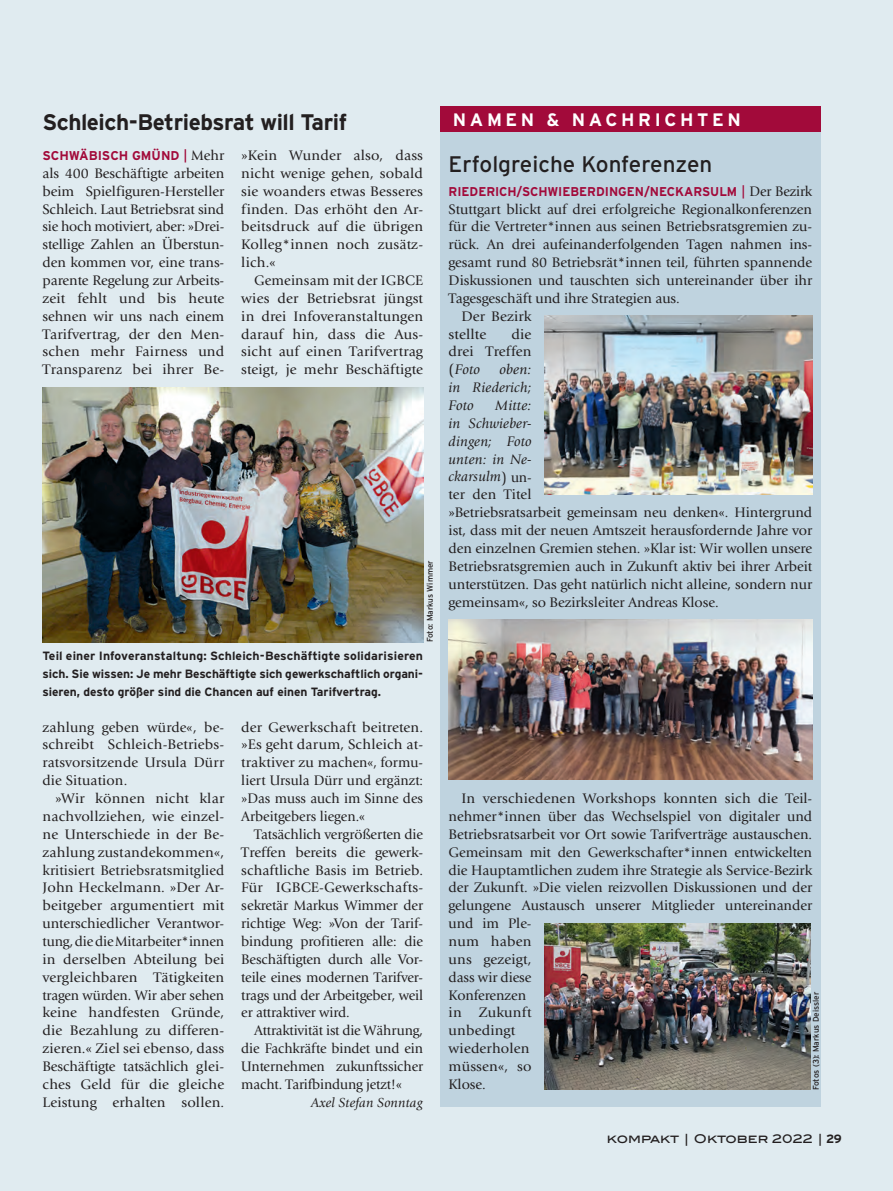
<style>
.page{position:relative;width:893px;height:1191px;background:#e0ebf0}
.page>*{position:absolute;margin:0;border:0;box-sizing:border-box;transform-origin:0 0}
.t1{font:700 22.5px "Interstate";letter-spacing:-.02em;color:#231f20}
.t2{font:22.5px "Interstate";letter-spacing:-.01em;color:#231f20}
.t3{font:700 18px "Interstate";letter-spacing:.2em;color:#fff}
.t4{font:14.25px/17.9px "Giovanni EF";letter-spacing:-.005em;color:#231f20;text-align:justify}
.t5{font:italic 14.25px/17.9px "Giovanni EF";letter-spacing:.01em;color:#231f20;text-align:justify}
.t6{font:italic 13.5px "Giovanni EF";letter-spacing:.01em;color:#231f20}
.t7{font:700 12.75px "Interstate";color:#a20a3a}
.t8{font:700 12px/17.9px "Interstate";letter-spacing:-.005em;color:#231f20;text-align:justify}
.t9{font:12px "Blair ITC Std";letter-spacing:-.01em;color:#231f20}
.t10{font:8.25px "Interstate";letter-spacing:-.005em;color:#231f20}
.s1{font-weight:400;font-size:13.5px}
.s2{font-family:"Giovanni EF";font-weight:400;font-size:14.25px;color:#231f20}
.s3{font-family:"Interstate";font-size:13.5px;color:#a20a3a}
.s4{font-style:italic}
.s5{font-family:"Interstate";font-weight:700}
</style>
<div class="page">
<div style="left:440px;top:106px;width:381px;height:1000px;background:#bfd3df"></div>
<div style="left:440px;top:106px;width:381px;height:26px;background:#a20a3a"></div>
<img style="left:43px;top:387px;width:380px;height:255px">
<img style="left:544px;top:315px;width:268px;height:179px">
<img style="left:449px;top:619px;width:363px;height:160px">
<img style="left:544px;top:923px;width:266px;height:166px">
<h1 class="t1" style="left:43px;top:108px;width:306px">Schleich-Betriebsrat will Tarif</h1>
<p class="t3" style="left:453px;top:109px;width:17px">NAMEN</p>
<p class="t3" style="left:547px;top:109px;width:180px">&amp; NA CHRICHTEN</p>
<p class="t7" style="left:43px;top:148px;width:183px">Schwäbisch gmünd <span class="s1">|</span> <span class="s2">Mehr</span></p>
<p class="t4" style="left:43px;top:164px;width:183px">als 400 Beschäftigte arbeiten beim Spielfiguren-Hersteller Schleich. Laut Betriebsrat sind sie hoch motiviert, aber: »Drei&shy;stellige Zahlen an Überstun&shy;den kommen vor, eine trans&shy;parente Regelung zur Arbeits&shy;zeit fehlt und bis heute sehnen wir uns nach einem Tarifvertrag, der den Men&shy;schen mehr Fairness und Transparenz bei ihrer Be-</p>
<p class="t4" style="left:241px;top:146px;width:183px">»Kein Wunder also, dass nicht wenige gehen, sobald sie woanders etwas Besseres finden. Das erhöht den Ar&shy;beitsdruck auf die übrigen Kolleg*innen noch zusätz&shy;lich.«</p>
<p class="t4" style="left:241px;top:271px;width:183px;text-indent:13px">Gemeinsam mit der IGBCE wies der Betriebsrat jüngst in drei Infoveranstaltungen darauf hin, dass die Aus&shy;sicht auf einen Tarifvertrag steigt, je mehr Beschäftigte</p>
<h1 class="t2" style="left:449px;top:151px;width:265px">Erfolgreiche Konferenzen</h1>
<p class="t7" style="left:449px;top:183px;width:257px">RIE DERICH/SCHWIE BERDIN GEN/NE CKA RSULM</p>
<p class="t4" style="left:741px;top:182px;width:72px"><span class="s3">|</span> Der Bezirk</p>
<p class="t4" style="left:449px;top:200px;width:365px">Stuttgart blickt auf drei erfolgreiche Regionalkonferenzen</p>
<p class="t4" style="left:449px;top:218px;width:365px">für die Vertreter*innen aus seinen Betriebsratsgremien zu-</p>
<p class="t4" style="left:449px;top:236px;width:365px">rück. An drei aufeinanderfolgenden Tagen nahmen ins-</p>
<p class="t4" style="left:449px;top:253px;width:365px">gesamt rund 80 Betriebsrät*innen teil, führten spannende</p>
<p class="t4" style="left:449px;top:271px;width:365px">Diskussionen und tauschten sich untereinander über ihr</p>
<p class="t4" style="left:449px;top:289px;width:233px">Tagesgeschäft und ihre Strategien aus.</p>
<p class="t4" style="left:461px;top:307px;width:72px">Der Bezirk</p>
<p class="t4" style="left:449px;top:325px;width:39px">stellte</p>
<p class="t4" style="left:449px;top:325px;width:84px;text-indent:63px">die drei Treffen (<span class="s4">Foto</span></p>
<p class="t5" style="left:449px;top:361px;width:84px;text-indent:51px">oben: in Riederich; Foto</p>
<p class="t4" style="left:449px;top:396px;width:365px;text-align:left;text-indent:47px"><span class="s4">Mitte:<br>in Schwieber-<br>dingen; Foto<br>unten: in Ne-<br>ckarsulm</span>) un-<br>ter den Titel<br>»Betriebsratsarbeit gemeinsam neu denken«. Hintergrund ist, dass mit der neuen Amtszeit herausfordernde Jahre vor den einzelnen Gremien stehen. »Klar ist: Wir wollen unsere Betriebsratsgremien auch in Zukunft aktiv bei ihrer Arbeit unterstützen. Das geht natürlich nicht alleine, sondern nur gemeinsam«, so Bezirksleiter Andreas Klose.</p>
<p class="t10" style="left:425px;top:642px;width:84px;rotate:-90deg">Foto: Markus Wimmer</p>
<p class="t8" style="left:43px;top:647px;width:382px">Teil einer I nfoveranstaltung: Schleich-Beschäftigte solidarisieren sich. Sie wissen: Je mehr Beschäftigte sich gewerkschaftlich organi&shy;sieren, desto größer sind die Chancen auf einen Tarifvertrag.</p>
<p class="t4" style="left:43px;top:718px;width:183px">zahlung geben würde«, be&shy;schreibt Schleich-Betriebs&shy;ratsvorsitzende Ursula Dürr die Situation.</p>
<p class="t4" style="left:43px;top:789px;width:183px;text-indent:13px">»Wir können nicht klar nachvollziehen, wie einzel&shy;ne Unterschiede in der Be&shy;zahlung zustandekommen«, kritisiert Betriebsratsmitglied John Heckelmann. »Der Ar&shy;beitgeber argumentiert mit unterschiedlicher Verantwor&shy;tung, die die Mitarbeiter*innen in derselben Abteilung bei vergleichbaren Tätigkeiten tragen würden. Wir aber sehen keine handfesten Gründe, die Bezahlung zu differen&shy;zieren.« Ziel sei ebenso, dass Beschäftigte tatsächlich glei&shy;ches Geld für die gleiche Leistung erhalten sollen.</p>
<p class="t4" style="left:241px;top:718px;width:183px">der Gewerkschaft beitreten. »Es geht darum, Schleich at&shy;traktiver zu machen«, formu&shy;liert Ursula Dürr und ergänzt: »Das muss auch im Sinne des Arbeitgebers liegen.«</p>
<p class="t4" style="left:241px;top:825px;width:183px;text-indent:13px">Tatsächlich vergrößerten die Treffen bereits die gewerk&shy;schaftliche Basis im Betrieb.<br>Für IGBCE-Gewerkschafts&shy;sekretär Markus Wimmer der richtige Weg: »Von der Tarif&shy;bindung profitieren alle: die Beschäftigten durch alle Vor&shy;teile eines modernen Tarifver&shy;trags und der Arbeitgeber, weil er attraktiver wird.</p>
<p class="t4" style="left:241px;top:1021px;width:183px;text-indent:13px">Attraktivität ist die Währung, die Fachkräfte bindet und ein Unternehmen zukunftssicher macht. Tarifbindung jetzt!«</p>
<p class="t6" style="left:311px;top:1094px;width:114px">Axel Stefan Sonntag</p>
<p class="t4" style="left:449px;top:789px;width:365px;text-align:left;text-indent:13px">In verschiedenen Workshops konnten sich die Teil&shy;nehmer*innen über das Wechselspiel von digitaler und<br>Betriebsratsarbeit vor Ort sowie Tarifverträge austauschen.<br>Gemeinsam mit den Gewerkschafter*innen entwickelten die Hauptamtlichen zudem ihre Strategie als Service-Bezirk der Zukunft. »Die vielen reizvollen Diskussionen und der gelungene Austausch unserer Mitglieder untereinander und im Ple-<br>num haben<br>uns gezeigt,<br>dass wir diese<br>Konferenzen<br>in Zukunft<br>unbedingt<br>wiederholen<br>müssen«, so<br>Klose.</p>
<p class="t10" style="left:811px;top:1090px;width:100px;rotate:-90deg">Fotos (3): M arkus Deissler</p>
<p class="t9" style="left:607px;top:1131px;width:236px">KOMPAKT | OKTOBER 2022 | <span class="s5">29</span></p>
</div>
